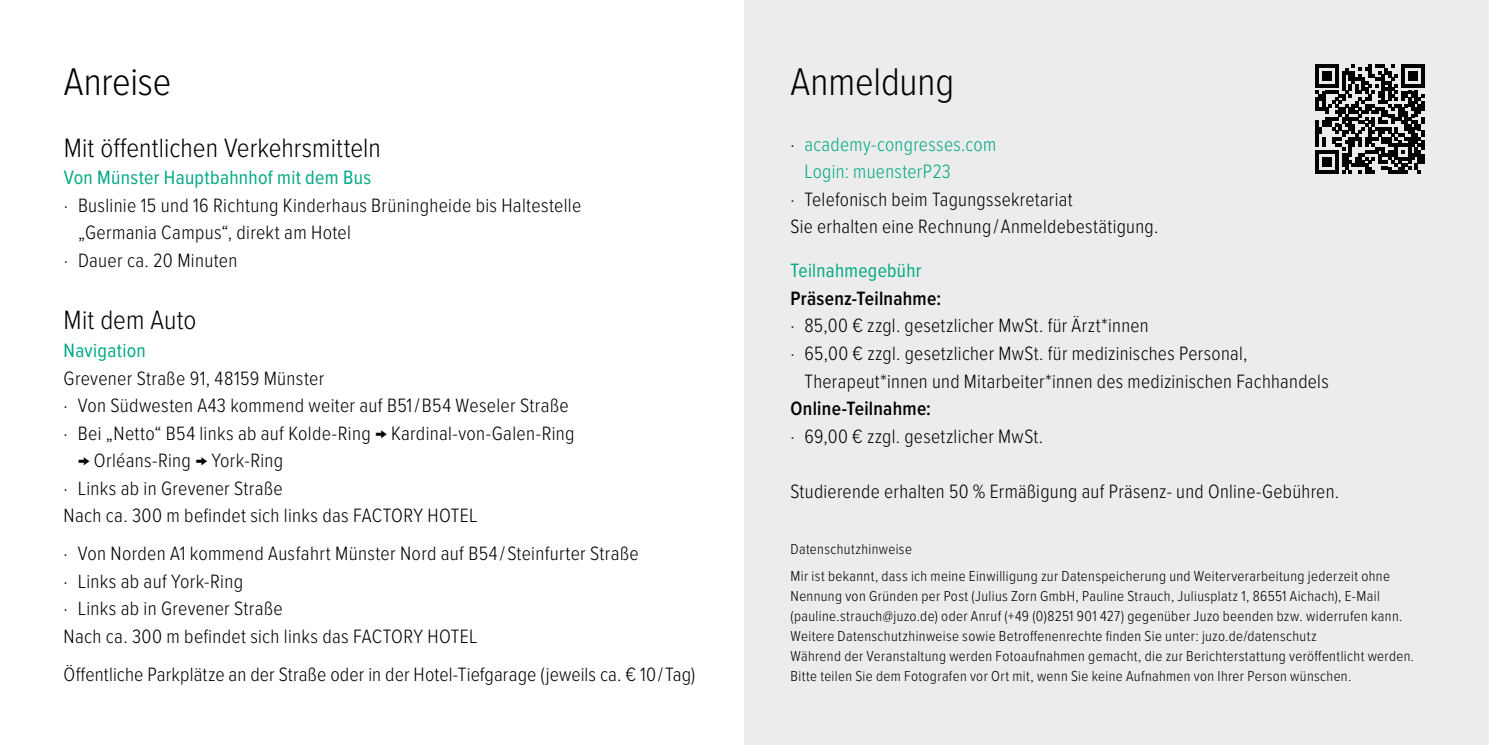
<style>
.page{position:relative;width:1489px;height:745px;background:#fff}
.page>*{position:absolute;margin:0;border:0;box-sizing:border-box;transform-origin:0 0}
.t1{font:300 40px "Proxima Nova Cond";letter-spacing:-.005em;color:#000}
.t2{font:300 27.5px "Proxima Nova Cond";color:#000}
.t3{font:300 20px/27.5px "Proxima Nova Cond";letter-spacing:.015em;color:#000}
.t4{font:20px "Proxima Nova Cond";letter-spacing:.015em;color:#00a983}
.t5{font:300 20px/27.5px "Proxima Nova Cond";letter-spacing:.015em;color:#00a983}
.t6{font:600 20px "Proxima Nova Cond";letter-spacing:.015em;color:#000}
.t7{font:300 15px/20px "Proxima Nova Cond";letter-spacing:.025em;color:#000}
.s1{color:#000}
</style>
<div class="page">
<div style="left:744px;top:0;width:744px;height:744px;background:#ececec"></div>
<svg style="left:1315px;top:64px;width:109px;height:109px"></svg>
<hr style="left:1420px;top:140px;width:4px;height:10px;background:#000">
<hr style="left:1420px;top:153px;width:4px;height:10px;background:#000">
<h1 class="t1" style="left:64px;top:53px;width:109px">Anreise</h1>
<h2 class="t2" style="left:64px;top:127px;width:318px">Mit öffentlichen Verkehrsmitteln</h2>
<p class="t4" style="left:64px;top:162px;width:309px">Von Münster Hauptbahnhof mit dem Bus</p>
<p class="t3" style="left:64px;top:190px;width:519px">· Buslinie 15 und 16 Richtung Kinderhaus Brüningheide bis Haltestelle</p>
<p class="t3" style="left:78px;top:217px;width:274px">„Germania Campus“, direkt am Hotel</p>
<p class="t3" style="left:64px;top:245px;width:175px">· Dauer ca. 20 Minuten</p>
<h2 class="t2" style="left:64px;top:300px;width:134px">Mit dem Auto</h2>
<p class="t4" style="left:64px;top:335px;width:84px">Navigation</p>
<p class="t3" style="left:64px;top:363px;width:512px">Grevener Straße 91, 48159 Münster<br>· Von Südwesten A43 kommend weiter auf B51 / B54 Weseler Straße · Bei „Netto“ B54 links ab auf Kolde-Ring → Kardinal-von-Galen-Ring</p>
<p class="t3" style="left:64px;top:445px;width:415px;text-indent:14px">→ Orléans-Ring → York-Ring<br>· Links ab in Grevener Straße<br>Nach ca. 300 m befindet sich links das FACTORY HOTEL</p>
<p class="t3" style="left:64px;top:538px;width:576px">· Von Norden A1 kommend Ausfahrt Münster Nord auf B54 / Steinfurter Straße · Links ab auf York-Ring<br>· Links ab in Grevener Straße<br>Nach ca. 300 m befindet sich links das FACTORY HOTEL</p>
<p class="t3" style="left:64px;top:659px;width:633px">Öffentliche Parkplätze an der Straße oder in der Hotel-Tiefgarage (jeweils ca. € 10 / Tag)</p>
<h1 class="t1" style="left:790px;top:53px;width:165px">Anmeldung</h1>
<p class="t5" style="left:804px;top:129px;width:193px;text-indent:-14px"><span class="s1">·</span> academy-congresses.com<br>Login: muensterP23</p>
<p class="t3" style="left:790px;top:184px;width:369px">· Telefonisch beim Tagungssekretariat<br>Sie erhalten eine Rechnung / Anmeldebestätigung.</p>
<p class="t4" style="left:790px;top:256px;width:132px">Teilnahmegebühr</p>
<p class="t6" style="left:790px;top:283px;width:152px">Präsenz-Teilnahme:</p>
<p class="t3" style="left:790px;top:311px;width:360px">· 85,00 € zzgl. gesetzlicher MwSt. für Ärzt*innen</p>
<p class="t3" style="left:790px;top:338px;width:458px">· 65,00 € zzgl. gesetzlicher MwSt. für medizinisches Personal,</p>
<p class="t3" style="left:804px;top:366px;width:526px">Therapeut*innen und Mitarbeiter*innen des medizinischen Fachhandels</p>
<p class="t6" style="left:790px;top:393px;width:142px">Online-Teilnahme:</p>
<p class="t3" style="left:790px;top:421px;width:254px">· 69,00 € zzgl. gesetzlicher MwSt.</p>
<p class="t3" style="left:790px;top:476px;width:550px">Studierende erhalten 50 % Ermäßigung auf Präsenz- und Online-Gebühren.</p>
<p class="t7" style="left:790px;top:534px;width:601px;line-height:27px">Datenschutzhinweise<br>Mir ist bekannt, dass ich meine Einwilligung zur Datenspeicherung und Weiterverarbeitung jederzeit ohne</p>
<p class="t7" style="left:790px;top:585px;width:625px">Nennung von Gründen per Post (Julius Zorn GmbH, Pauline Strauch, Juliusplatz 1, 86551 Aichach), E-Mail (pauline.strauch@juzo.de) oder Anruf (+49 (0)8251 901 427) gegenüber Juzo beenden bzw. widerrufen kann.<br>Weitere Datenschutzhinweise sowie Betroffenenrechte finden Sie unter: juzo.de/datenschutz<br>Während der Veranstaltung werden Fotoaufnahmen gemacht, die zur Berichterstattung veröffentlicht werden.<br>Bitte teilen Sie dem Fotografen vor Ort mit, wenn Sie keine Aufnahmen von Ihrer Person wünschen.</p>
</div>
